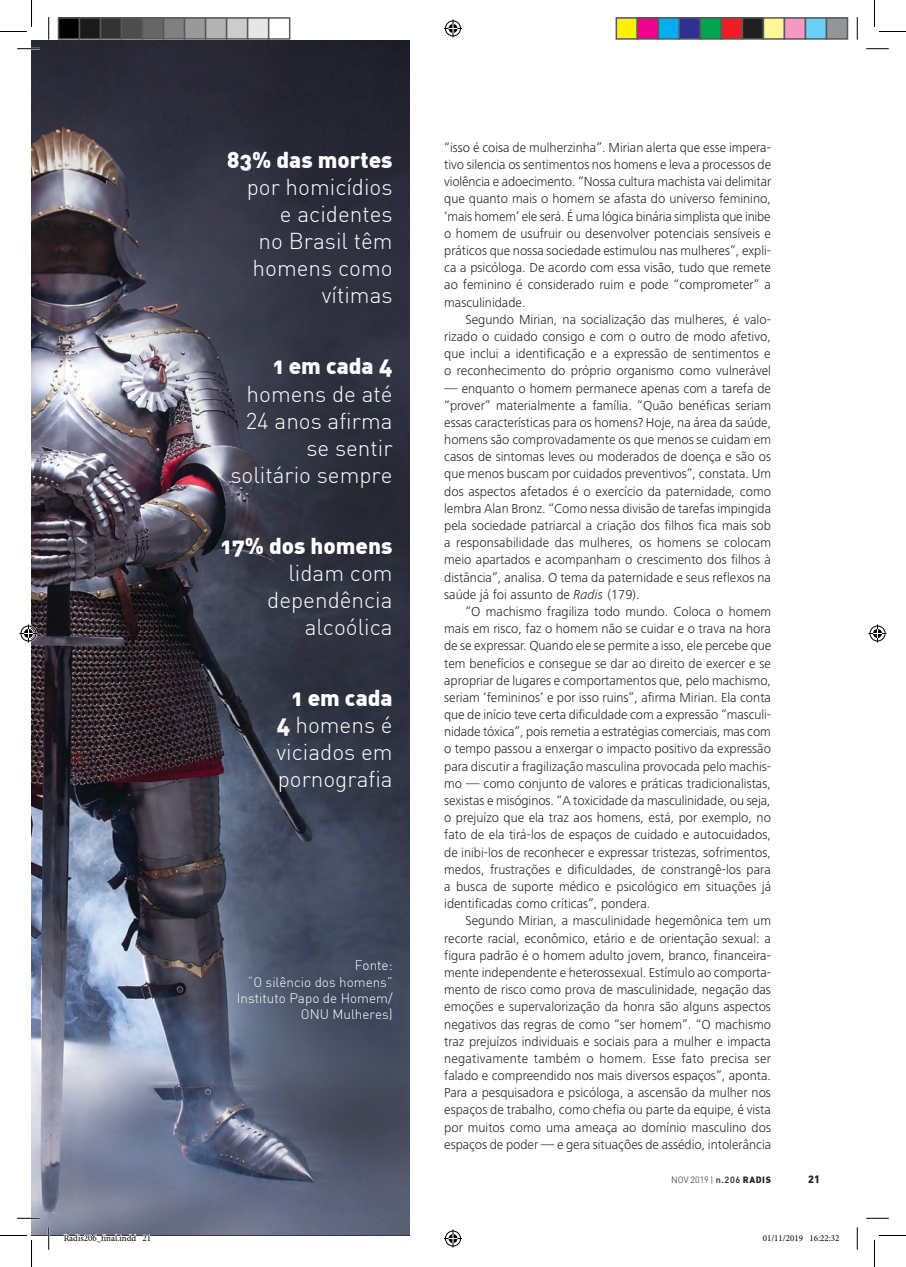
<style>
.page{position:relative;width:906px;height:1267px;background:#fff}
.page>*{position:absolute;margin:0;border:0;box-sizing:border-box;transform-origin:0 0}
.BOX_Armadura{font:300 22.5px/27px "DIN";color:#fff;text-align:right}
.Corpo_de_texto{font:300 13.5px/17.2px "Frutiger Next LT";color:#231f20;text-align:justify}
.BOX_Armadura-2{font:300 13.5px/16.2px "DIN";color:#fff;text-align:right}
.t1{font:900 10.5px "DIN";color:#231f20}
.t2{font:9px "Minion Pro";color:#000}
.t3{font:300 9px "DIN";color:#231f20}
.s1{font-family:"DIN Alternate";font-weight:900}
.s2{font-style:italic}
.s3{font-weight:500}
.s4{font-weight:900}
</style>
<div class="page">
<img style="left:32px;top:41px;width:377px;height:1194px">
<hr style="left:17px;top:48px;width:23px;height:2px;background:#fff">
<hr style="left:17px;top:1217px;width:23px;height:2px;background:#fff">
<hr style="left:48px;top:1227px;width:2px;height:22px;background:#fff">
<svg style="left:17px;top:48px;width:23px;height:1px"></svg>
<svg style="left:866px;top:48px;width:22px;height:1px"></svg>
<svg style="left:17px;top:1218px;width:23px;height:1px"></svg>
<svg style="left:866px;top:1218px;width:22px;height:1px"></svg>
<svg style="left:48px;top:17px;width:1px;height:23px"></svg>
<svg style="left:48px;top:1227px;width:1px;height:22px"></svg>
<svg style="left:856px;top:17px;width:1px;height:23px"></svg>
<svg style="left:856px;top:1227px;width:1px;height:22px"></svg>
<svg style="left:0;top:0;width:32px;height:32px"></svg>
<svg style="left:0;top:1235px;width:32px;height:32px"></svg>
<svg style="left:874px;top:0;width:31px;height:32px"></svg>
<svg style="left:874px;top:1235px;width:31px;height:32px"></svg>
<svg style="left:444px;top:19px;width:18px;height:18px"></svg>
<svg style="left:444px;top:1229px;width:18px;height:18px"></svg>
<svg style="left:19px;top:624px;width:18px;height:18px"></svg>
<svg style="left:868px;top:624px;width:18px;height:18px"></svg>
<div style="left:58px;top:18px;width:21px;height:21px;background:#000"></div>
<div style="left:58px;top:17px;width:22px;height:23px;border:2px solid #595959"></div>
<div style="left:79px;top:18px;width:21px;height:21px;background:#1a1a1a"></div>
<div style="left:79px;top:17px;width:22px;height:23px;border:2px solid #595959"></div>
<div style="left:100px;top:18px;width:21px;height:21px;background:#333"></div>
<div style="left:100px;top:17px;width:22px;height:23px;border:2px solid #595959"></div>
<div style="left:121px;top:18px;width:21px;height:21px;background:#4d4d4d"></div>
<div style="left:121px;top:17px;width:22px;height:23px;border:2px solid #595959"></div>
<div style="left:142px;top:18px;width:21px;height:21px;background:#666"></div>
<div style="left:142px;top:17px;width:22px;height:23px;border:2px solid #595959"></div>
<div style="left:163px;top:18px;width:21px;height:21px;background:#808080"></div>
<div style="left:163px;top:17px;width:22px;height:23px;border:2px solid #595959"></div>
<div style="left:184px;top:18px;width:21px;height:21px;background:#999"></div>
<div style="left:184px;top:17px;width:22px;height:23px;border:2px solid #595959"></div>
<div style="left:205px;top:18px;width:21px;height:21px;background:#b3b3b3"></div>
<div style="left:205px;top:17px;width:22px;height:23px;border:2px solid #595959"></div>
<div style="left:226px;top:18px;width:21px;height:21px;background:#ccc"></div>
<div style="left:226px;top:17px;width:22px;height:23px;border:2px solid #595959"></div>
<div style="left:247px;top:18px;width:21px;height:21px;background:#e6e6e6"></div>
<div style="left:247px;top:17px;width:22px;height:23px;border:2px solid #595959"></div>
<div style="left:268px;top:17px;width:22px;height:23px;border:2px solid #595959"></div>
<div style="left:616px;top:18px;width:21px;height:21px;background:#fff101"></div>
<div style="left:615px;top:17px;width:23px;height:23px;border:2px solid #595959"></div>
<div style="left:637px;top:18px;width:21px;height:21px;background:#ed028c"></div>
<div style="left:636px;top:17px;width:23px;height:23px;border:2px solid #595959"></div>
<div style="left:658px;top:18px;width:21px;height:21px;background:#00aeef"></div>
<div style="left:657px;top:17px;width:23px;height:23px;border:2px solid #595959"></div>
<div style="left:679px;top:18px;width:21px;height:21px;background:#2e3092"></div>
<div style="left:678px;top:17px;width:23px;height:23px;border:2px solid #595959"></div>
<div style="left:700px;top:18px;width:21px;height:21px;background:#00a54f"></div>
<div style="left:699px;top:17px;width:23px;height:23px;border:2px solid #595959"></div>
<div style="left:721px;top:18px;width:21px;height:21px;background:#ee1d23"></div>
<div style="left:720px;top:17px;width:23px;height:23px;border:2px solid #595959"></div>
<div style="left:742px;top:18px;width:21px;height:21px;background:#231f20"></div>
<div style="left:741px;top:17px;width:23px;height:23px;border:2px solid #595959"></div>
<div style="left:763px;top:18px;width:21px;height:21px;background:#fff79a"></div>
<div style="left:762px;top:17px;width:23px;height:23px;border:2px solid #595959"></div>
<div style="left:784px;top:18px;width:21px;height:21px;background:#f499c2"></div>
<div style="left:783px;top:17px;width:23px;height:23px;border:2px solid #595959"></div>
<div style="left:805px;top:18px;width:21px;height:21px;background:#6bcff6"></div>
<div style="left:804px;top:17px;width:23px;height:23px;border:2px solid #595959"></div>
<div style="left:826px;top:18px;width:21px;height:21px;background:#939598"></div>
<div style="left:825px;top:17px;width:23px;height:23px;border:2px solid #595959"></div>
<svg style="left:63px;top:1233px;width:88px;height:3px"></svg>
<p class="BOX_Armadura" style="left:227px;top:147px;width:167px"><span class="s1">83% das mortes </span>por homicídios<br>e acidentes<br>no Brasil têm homens como vítimas</p>
<p class="BOX_Armadura" style="left:230px;top:353px;width:164px"><span class="s1">1 em cada 4 </span>homens de até<br>24 anos afirma se sentir solitário sempre</p>
<p class="BOX_Armadura" style="left:221px;top:532px;width:173px"><span class="s1">17% dos homens </span>lidam com dependência alcoólica</p>
<p class="BOX_Armadura" style="left:276px;top:684px;width:118px;text-align:justify;text-indent:15px"><span class="s1">1 em cada 4</span> homens é viciados em pornografia</p>
<p class="BOX_Armadura-2" style="left:237px;top:957px;width:157px">Fonte:<br>“O silêncio dos homens”<br>Instituto Papo de Homem/<br>ONU Mulheres)</p>
<p class="Corpo_de_texto" style="left:444px;top:139px;width:328px">“isso é coisa de mulherzinha”. Mirian alerta que esse impera&shy;tivo silencia os sentimentos nos homens e leva a processos de violência e adoecimento. “Nossa cultura machista vai delimitar que quanto mais o homem se afasta do universo feminino, ‘mais homem’ ele será. É uma lógica binária simplista que inibe o homem de usufruir ou desenvolver potenciais sensíveis e práticos que nossa sociedade estimulou nas mulheres”, expli&shy;ca a psicóloga. De acordo com essa visão, tudo que remete ao feminino é considerado ruim e pode “comprometer” a masculinidade.</p>
<p class="Corpo_de_texto" style="left:444px;top:311px;width:328px;text-indent:21px">Segundo Mirian, na socialização das mulheres, é valo&shy;rizado o cuidado consigo e com o outro de modo afetivo, que inclui a identificação e a expressão de sentimentos e o reconhecimento do próprio organismo como vulnerável</p>
<p class="Corpo_de_texto" style="left:444px;top:379px;width:328px">— enquanto o homem permanece apenas com a tarefa de “prover” materialmente a família. “Quão benéficas seriam essas características para os homens? Hoje, na área da saúde, homens são comprovadamente os que menos se cuidam em casos de sintomas leves ou moderados de doença e são os que menos buscam por cuidados preventivos”, constata. Um dos aspectos afetados é o exercício da paternidade, como lembra Alan Bronz. “Como nessa divisão de tarefas impingida pela sociedade patriarcal a criação dos filhos fica mais sob a responsabilidade das mulheres, os homens se colocam meio apartados e acompanham o crescimento dos filhos à distância”, analisa. O tema da paternidade e seus reflexos na saúde já foi assunto de <span class="s2">Radis</span> (179).</p>
<p class="Corpo_de_texto" style="left:444px;top:603px;width:328px;text-indent:21px">“O machismo fragiliza todo mundo. Coloca o homem mais em risco, faz o homem não se cuidar e o trava na hora de se expressar. Quando ele se permite a isso, ele percebe que tem benefícios e consegue se dar ao direito de exercer e se apropriar de lugares e comportamentos que, pelo machismo, seriam ‘femininos’ e por isso ruins”, afirma Mirian. Ela conta que de início teve certa dificuldade com a expressão “masculi&shy;nidade tóxica”, pois remetia a estratégias comerciais, mas com o tempo passou a enxergar o impacto positivo da expressão para discutir a fragilização masculina provocada pelo machis&shy;mo — como conjunto de valores e práticas tradicionalistas, sexistas e misóginos. “A toxicidade da masculinidade, ou seja, o prejuízo que ela traz aos homens, está, por exemplo, no fato de ela tirá-los de espaços de cuidado e autocuidados, de inibi-los de reconhecer e expressar tristezas, sofrimentos, medos, frustrações e dificuldades, de constrangê-los para a busca de suporte médico e psicológico em situações já identificadas como críticas”, pondera.</p>
<p class="Corpo_de_texto" style="left:444px;top:912px;width:328px;text-indent:21px">Segundo Mirian, a masculinidade hegemônica tem um recorte racial, econômico, etário e de orientação sexual: a figura padrão é o homem adulto jovem, branco, financeira&shy;mente independente e heterossexual. Estímulo ao comporta&shy;mento de risco como prova de masculinidade, negação das emoções e supervalorização da honra são alguns aspectos negativos das regras de como “ser homem”. “O machismo traz prejuízos individuais e sociais para a mulher e impacta negativamente também o homem. Esse fato precisa ser falado e compreendido nos mais diversos espaços”, aponta.<br>Para a pesquisadora e psicóloga, a ascensão da mulher nos espaços de trabalho, como chefia ou parte da equipe, é vista por muitos como uma ameaça ao domínio masculino dos espaços de poder — e gera situações de assédio, intolerância</p>
<p class="t3" style="left:671px;top:1174px;width:101px">NOV 2019 | <span class="s3">n.206</span> <span class="s4">RADIS</span></p>
<p class="t1" style="left:808px;top:1172px;width:13px">21</p>
<p class="t2" style="left:64px;top:1232px;width:89px">Radis206_final.indd 21</p>
<p class="t2" style="left:762px;top:1232px;width:78px">01/11/2019 16:22:32</p>
</div>
